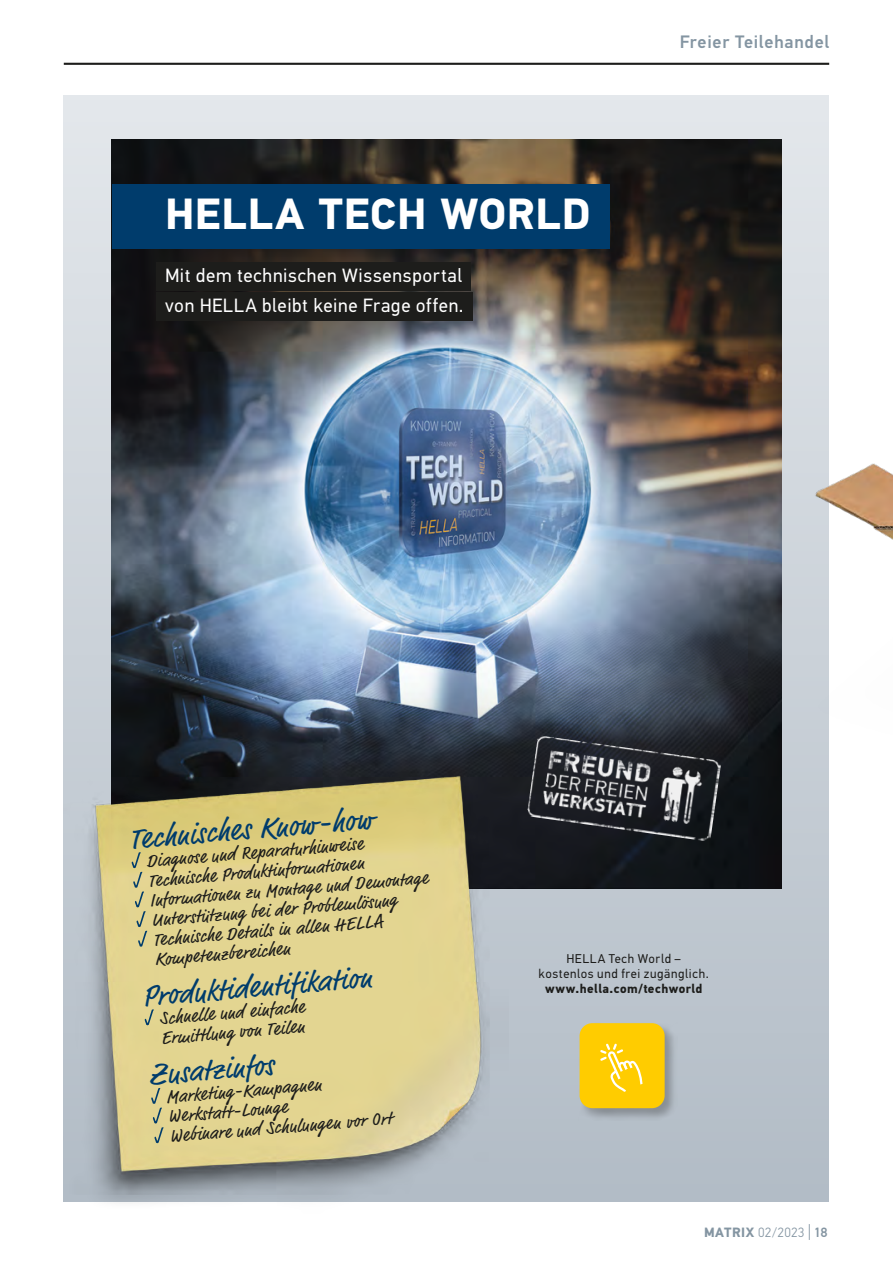
<style>
.page{position:relative;width:893px;height:1263px;background:#fff}
.page>*{position:absolute;margin:0;border:0;box-sizing:border-box;transform-origin:0 0}
.t1{font:700 43.8px "Hella DIN Universal";letter-spacing:.015em;color:#fff}
.t2{font:29.55px "Market Pro";color:#003c6c}
.t3{font:19.2px/30.5px "Hella DIN Universal";letter-spacing:.035em;color:#fff}
.t4{font:18px/19.6px "Market Pro";color:#1d1d1b}
.t5{font:500 18px "Hella DIN Universal";letter-spacing:.04em;color:#8495a2}
.t6{font:300 13.5px "Hella DIN Universal";letter-spacing:.02em;color:#8495a2}
.t7{font:12.75px/15px "Hella DIN Universal";letter-spacing:.045em;color:#1d1d1b;text-align:center}
.t8{font:700 12.75px "Hella DIN Universal";letter-spacing:.03em;color:#1d1d1b}
.s1{font-weight:700}
.s2{font-size:18px}
.s3{font-weight:500}
</style>
<div class="page">
<hr style="left:64px;top:63px;width:765px;height:2px;background:#1d1d1b">
<div style="left:64px;top:95px;width:765px;height:1106px;background:linear-gradient(to bottom,#e4e8ec,#b2bcc6)"></div>
<img style="left:112px;top:139px;width:669px;height:750px">
<img style="left:64px;top:769px;width:444px;height:433px">
<svg style="left:132px;top:852px;width:15px;height:95px"></svg>
<svg style="left:145px;top:1009px;width:9px;height:16px"></svg>
<svg style="left:151px;top:1088px;width:13px;height:55px"></svg>
<img style="left:527px;top:735px;width:194px;height:107px">
<img style="left:784px;top:197px;width:109px;height:611px">
<div style="left:112px;top:184px;width:498px;height:65px;background:#003c6c"></div>
<div style="left:156px;top:262px;width:315px;height:29px;background:#1d1d1b"></div>
<div style="left:156px;top:293px;width:316px;height:28px;background:#1d1d1b"></div>
<div style="left:578px;top:1022px;width:100px;height:99px;background:#1d1d1b;opacity:.3"></div>
<div style="left:580px;top:1023px;width:85px;height:85px;background:#fc0;border-radius:13px"></div>
<svg style="left:600px;top:1043px;width:43px;height:49px"></svg>
<h1 class="t1" style="left:165px;top:185px;width:427px">HELLA TECH WORLD</h1>
<p class="t3" style="left:165px;top:261px;width:300px">Mit dem technischen Wissensportal von HELLA bleibt keine Frage offen.</p>
<p class="t5" style="left:680px;top:30px;width:151px">Freier Teilehandel</p>
<h2 class="t2" style="left:128px;top:820px;width:244px;rotate:-5deg">Technisches Know-how</h2>
<p class="t4" style="left:146px;top:853px;width:280px;rotate:-5deg">Diagnose und Reparaturhinweise Technische Produktinformationen Informationen zu Montage und Demontage Unterstützung bei der Problemlösung Technische Details in allen HELLA Kompetenzbereichen</p>
<h2 class="t2" style="left:141px;top:977px;width:231px;rotate:-5deg">Produktidentifikation</h2>
<p class="t4" style="left:159px;top:1010px;width:146px;rotate:-5deg">Schnelle und einfache<br>Ermittlung von Teilen</p>
<h2 class="t2" style="left:148px;top:1055px;width:127px;rotate:-5deg">Zusatzinfos</h2>
<p class="t4" style="left:165px;top:1088px;width:224px;rotate:-5deg">Marketing-Kampagnen<br>Werkstatt-Lounge<br>Webinare und Schulungen vor Ort</p>
<p class="t7" style="left:539px;top:952px;width:172px">HELLA Tech World – kostenlos und frei zugänglich.</p>
<p class="t8" style="left:545px;top:980px;width:159px">www.hella.com/techworld</p>
<p class="t6" style="left:704px;top:1224px;width:125px"><span class="s1">MATRIX</span> 02/2023 <span class="s2">|</span> <span class="s3">18</span></p>
</div>
